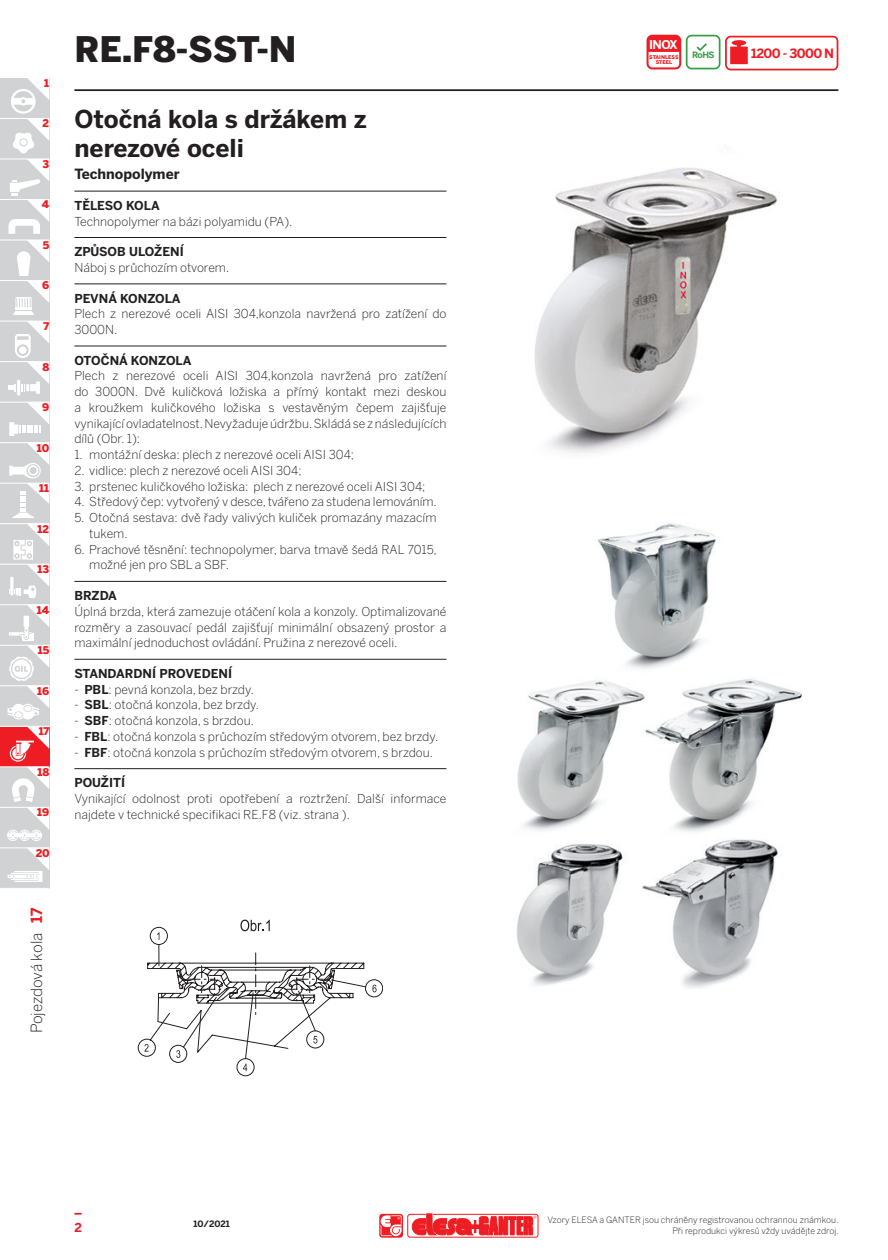
<style>
.page{position:relative;width:888px;height:1260px;background:#fff}
.page>*{position:absolute;margin:0;border:0;box-sizing:border-box;transform-origin:0 0}
.series{font:900 35px "Benton Sans";letter-spacing:-.005em;color:#231f20}
.subtitle_eg{font:700 24.5px/29.4px "Benton Sans";color:#231f20}
.t1{font:300 15.4px "Benton Sans";letter-spacing:-.015em;color:#231f20}
.t2{font:700 15.4px "Benton Sans";color:#ee1d23}
.subtitle_eg_sec{font:700 14px "Benton Sans";color:#231f20}
.t3{font:700 12.78px "Benton Sans";letter-spacing:-.05em;color:#ee1d23}
.description{font:300 12.25px/15.8px "Benton Sans";color:#231f20}
.t4{font:700 12.25px "Benton Sans";color:#231f20}
.t5{font:700 12.25px "Benton Sans";color:#ee1d23}
.t6{font:700 12.08px "Benton Sans";color:#fff}
.t7{font:900 10.67px "Benton Sans";color:#ee1d23}
.t8{font:300 8.75px "Benton Sans";color:#231f20}
.t9{font:700 8.75px "Benton Sans";letter-spacing:-.01em;color:#231f20}
.t10{font:700 8.75px "Benton Sans";color:#399f47}
.t11{font:900 5.08px/4.9px "Benton Sans";letter-spacing:-.005em;color:#ee1d23;text-align:center}
.s1{font-weight:700}
</style>
<div class="page">
<svg style="left:74px;top:1213px;width:8px;height:2px"></svg>
<div style="left:407px;top:1214px;width:131px;height:24px;border:1px solid #ee1d23;border-radius:2px"></div>
<svg style="left:412px;top:1214px;width:125px;height:22px"></svg>
<svg style="left:379px;top:1214px;width:24px;height:24px"></svg>
<hr style="left:74px;top:89px;width:764px;height:2px;background:#231f20">
<div style="left:0;top:159px;width:49px;height:41px;background:#d1d2d4"></div>
<div style="left:0;top:199px;width:49px;height:41px;background:#d1d2d4"></div>
<div style="left:0;top:118px;width:49px;height:41px;background:#d1d2d4"></div>
<div style="left:0;top:78px;width:49px;height:40px;background:#d1d2d4"></div>
<div style="left:0;top:240px;width:49px;height:41px;background:#d1d2d4"></div>
<div style="left:0;top:402px;width:49px;height:41px;background:#d1d2d4"></div>
<div style="left:0;top:564px;width:49px;height:41px;background:#d1d2d4"></div>
<div style="left:0;top:726px;width:49px;height:41px;background:#ee1d23"></div>
<div style="left:0;top:281px;width:49px;height:40px;background:#d1d2d4"></div>
<div style="left:0;top:443px;width:49px;height:40px;background:#d1d2d4"></div>
<div style="left:0;top:605px;width:49px;height:40px;background:#d1d2d4"></div>
<div style="left:0;top:767px;width:49px;height:40px;background:#d1d2d4"></div>
<div style="left:0;top:321px;width:49px;height:41px;background:#d1d2d4"></div>
<div style="left:0;top:483px;width:49px;height:41px;background:#d1d2d4"></div>
<div style="left:0;top:645px;width:49px;height:41px;background:#d1d2d4"></div>
<div style="left:0;top:362px;width:49px;height:40px;background:#d1d2d4"></div>
<div style="left:0;top:524px;width:49px;height:40px;background:#d1d2d4"></div>
<div style="left:0;top:686px;width:49px;height:40px;background:#d1d2d4"></div>
<svg style="left:13px;top:241px;width:36px;height:74px"></svg>
<svg style="left:8px;top:322px;width:41px;height:73px"></svg>
<svg style="left:9px;top:403px;width:40px;height:33px"></svg>
<svg style="left:9px;top:443px;width:40px;height:75px"></svg>
<svg style="left:9px;top:524px;width:40px;height:74px"></svg>
<svg style="left:7px;top:605px;width:42px;height:114px"></svg>
<svg style="left:8px;top:78px;width:41px;height:156px"></svg>
<div style="left:0;top:807px;width:49px;height:41px;background:#d1d2d4"></div>
<div style="left:0;top:848px;width:49px;height:40px;background:#d1d2d4"></div>
<hr style="left:0;top:118px;width:49px;height:1px;background:#fff">
<hr style="left:0;top:402px;width:49px;height:1px;background:#fff">
<hr style="left:0;top:604px;width:49px;height:1px;background:#fff">
<hr style="left:0;top:807px;width:49px;height:1px;background:#fff">
<hr style="left:0;top:199px;width:49px;height:1px;background:#fff">
<hr style="left:0;top:159px;width:49px;height:1px;background:#fff">
<hr style="left:0;top:240px;width:49px;height:1px;background:#fff">
<hr style="left:0;top:442px;width:49px;height:1px;background:#fff">
<hr style="left:0;top:645px;width:49px;height:1px;background:#fff">
<hr style="left:0;top:847px;width:49px;height:1px;background:#fff">
<hr style="left:0;top:280px;width:49px;height:1px;background:#fff">
<hr style="left:0;top:483px;width:49px;height:1px;background:#fff">
<hr style="left:0;top:685px;width:49px;height:1px;background:#fff">
<hr style="left:0;top:321px;width:49px;height:1px;background:#fff">
<hr style="left:0;top:523px;width:49px;height:1px;background:#fff">
<hr style="left:0;top:564px;width:49px;height:1px;background:#fff">
<hr style="left:0;top:726px;width:49px;height:1px;background:#fff">
<hr style="left:0;top:766px;width:49px;height:1px;background:#fff">
<hr style="left:0;top:361px;width:49px;height:1px;background:#fff">
<svg style="left:8px;top:727px;width:41px;height:114px"></svg>
<div style="left:7px;top:833px;width:35px;height:5px;background:#fff"></div>
<svg style="left:9px;top:848px;width:40px;height:34px"></svg>
<hr style="left:8px;top:875px;width:25px;height:3px;background:#fff">
<svg style="left:647px;top:35px;width:191px;height:35px"></svg>
<hr style="left:74px;top:191px;width:372px;height:1px;background:#231f20">
<hr style="left:74px;top:237px;width:372px;height:1px;background:#231f20">
<hr style="left:74px;top:284px;width:372px;height:1px;background:#231f20">
<hr style="left:74px;top:346px;width:372px;height:1px;background:#231f20">
<hr style="left:74px;top:581px;width:372px;height:1px;background:#231f20">
<hr style="left:74px;top:659px;width:372px;height:1px;background:#231f20">
<hr style="left:74px;top:768px;width:372px;height:1px;background:#231f20">
<div style="left:237px;top:1058px;width:17px;height:18px;border:1px solid #231f20;border-radius:50%"></div>
<svg style="left:138px;top:920px;width:245px;height:151px"></svg>
<img style="left:534px;top:168px;width:244px;height:285px">
<img style="left:516px;top:523px;width:286px;height:465px">
<p class="t7" style="left:44px;top:75px;width:6px">1</p>
<p class="t7" style="left:43px;top:116px;width:8px">2</p>
<p class="t7" style="left:42px;top:156px;width:8px">3</p>
<p class="t7" style="left:42px;top:197px;width:9px">4</p>
<p class="t7" style="left:43px;top:237px;width:8px">5</p>
<p class="t7" style="left:42px;top:278px;width:9px">6</p>
<p class="t7" style="left:44px;top:318px;width:7px">7</p>
<p class="t7" style="left:42px;top:359px;width:8px">8</p>
<p class="t7" style="left:42px;top:399px;width:9px">9</p>
<p class="t7" style="left:37px;top:440px;width:14px">10</p>
<p class="t7" style="left:39px;top:480px;width:11px">11</p>
<p class="t7" style="left:38px;top:521px;width:13px">12</p>
<p class="t7" style="left:38px;top:561px;width:13px">13</p>
<p class="t7" style="left:37px;top:602px;width:14px">14</p>
<p class="t7" style="left:38px;top:642px;width:13px">15</p>
<p class="t7" style="left:37px;top:683px;width:13px">16</p>
<p class="t7" style="left:39px;top:723px;width:12px">17</p>
<p class="t7" style="left:37px;top:764px;width:13px">18</p>
<p class="t7" style="left:37px;top:804px;width:14px">19</p>
<p class="t7" style="left:36px;top:845px;width:15px">20</p>
<p class="t2" style="left:25px;top:923px;width:16px;rotate:-90deg">17</p>
<p class="t1" style="left:26px;top:1033px;width:102px;rotate:-90deg">Pojezdová kola</p>
<p class="series" style="left:74px;top:23px;width:224px">RE.F8-SST-N</p>
<p class="subtitle_eg" style="left:74px;top:103px;width:294px">Otočná kola s držákem z nerezové oceli</p>
<p class="subtitle_eg_sec" style="left:74px;top:164px;width:107px">Technopolymer</p>
<p class="t4" style="left:74px;top:196px;width:87px">TĚLESO KOLA</p>
<p class="description" style="left:74px;top:212px;width:220px">Technopolymer na bázi polyamidu (PA).</p>
<p class="t4" style="left:74px;top:243px;width:111px">ZPŮSOB ULOŽENÍ</p>
<p class="description" style="left:74px;top:259px;width:156px">Náboj s průchozím otvorem.</p>
<p class="t4" style="left:74px;top:289px;width:108px">PEVNÁ KONZOLA</p>
<p class="description" style="left:74px;top:305px;width:374px">Plech z nerezové oceli AISI 304,konzola navržená pro zatížení do<br>3000N.</p>
<p class="t4" style="left:74px;top:351px;width:119px">OTOČNÁ KONZOLA</p>
<p class="description" style="left:74px;top:367px;width:374px;text-align:justify">Plech z nerezové oceli AISI 304,konzola navržená pro zatížení do 3000N. Dvě kuličková ložiska a přímý kontakt mezi deskou a kroužkem kuličkového ložiska s vestavěným čepem zajišťuje vynikající ovladatelnost. Nevyžaduje údržbu. Skládá se z následujících dílů (Obr. 1):</p>
<p class="description" style="left:74px;top:446px;width:281px">1. montážní deska: plech z nerezové oceli AISI 304;</p>
<p class="description" style="left:74px;top:462px;width:229px">2. vidlice: plech z nerezové oceli AISI 304;</p>
<p class="description" style="left:74px;top:478px;width:353px">3. prstenec kuličkového ložiska: plech z nerezové oceli AISI 304;</p>
<p class="description" style="left:74px;top:493px;width:364px">4. Středový čep: vytvořený v desce, tvářeno za studena lemováním.</p>
<p class="description" style="left:89px;top:509px;width:349px;text-indent:-15px">5. Otočná sestava: dvě řady valivých kuliček promazány mazacím tukem.</p>
<p class="description" style="left:89px;top:541px;width:349px;text-indent:-15px">6. Prachové těsnění: technopolymer, barva tmavě šedá RAL 7015, možné jen pro SBL a SBF.</p>
<p class="t4" style="left:74px;top:587px;width:44px">BRZDA</p>
<p class="description" style="left:74px;top:603px;width:374px;text-align:justify">Úplná brzda, která zamezuje otáčení kola a konzoly. Optimalizované rozměry a zasouvací pedál zajišťují minimální obsazený prostor a maximální jednoduchost ovládání. Pružina z nerezové oceli.</p>
<p class="t4" style="left:74px;top:664px;width:159px">STANDARDNÍ PROVEDENÍ</p>
<p class="description" style="left:74px;top:681px;width:181px">- <span class="s1">PBL</span>: pevná konzola, bez brzdy.</p>
<p class="description" style="left:74px;top:696px;width:186px">- <span class="s1">SBL</span>: otočná konzola, bez brzdy.</p>
<p class="description" style="left:74px;top:712px;width:181px">- <span class="s1">SBF</span>: otočná konzola, s brzdou.</p>
<p class="description" style="left:74px;top:728px;width:366px">- <span class="s1">FBL</span>: otočná konzola s průchozím středovým otvorem, bez brzdy.</p>
<p class="description" style="left:74px;top:744px;width:360px">- <span class="s1">FBF</span>: otočná konzola s průchozím středovým otvorem, s brzdou.</p>
<p class="t4" style="left:74px;top:774px;width:52px">POUŽITÍ</p>
<p class="description" style="left:74px;top:790px;width:374px">Vynikající odolnost proti opotřebení a roztržení. Další informace najdete v technické specifikaci RE.F8 (viz. strana ).</p>
<p class="t6" style="left:649px;top:38px;width:30px">INOX</p>
<p class="t11" style="left:649px;top:55px;width:31px">STAINLESS<br>STEEL</p>
<p class="t10" style="left:692px;top:49px;width:24px">RoHS</p>
<p class="t3" style="left:751px;top:46px;width:85px">1200 - 3000 N</p>
<p class="t8" style="left:548px;top:1214px;width:293px">Vzory ELESA a GANTER jsou chráněny registrovanou ochrannou známkou.</p>
<p class="t9" style="left:193px;top:1218px;width:38px">10/2021</p>
<p class="t5" style="left:74px;top:1219px;width:9px">2</p>
<p class="t8" style="left:672px;top:1225px;width:168px">Při reprodukci výkresů vždy uvádějte zdroj.</p>
</div>
